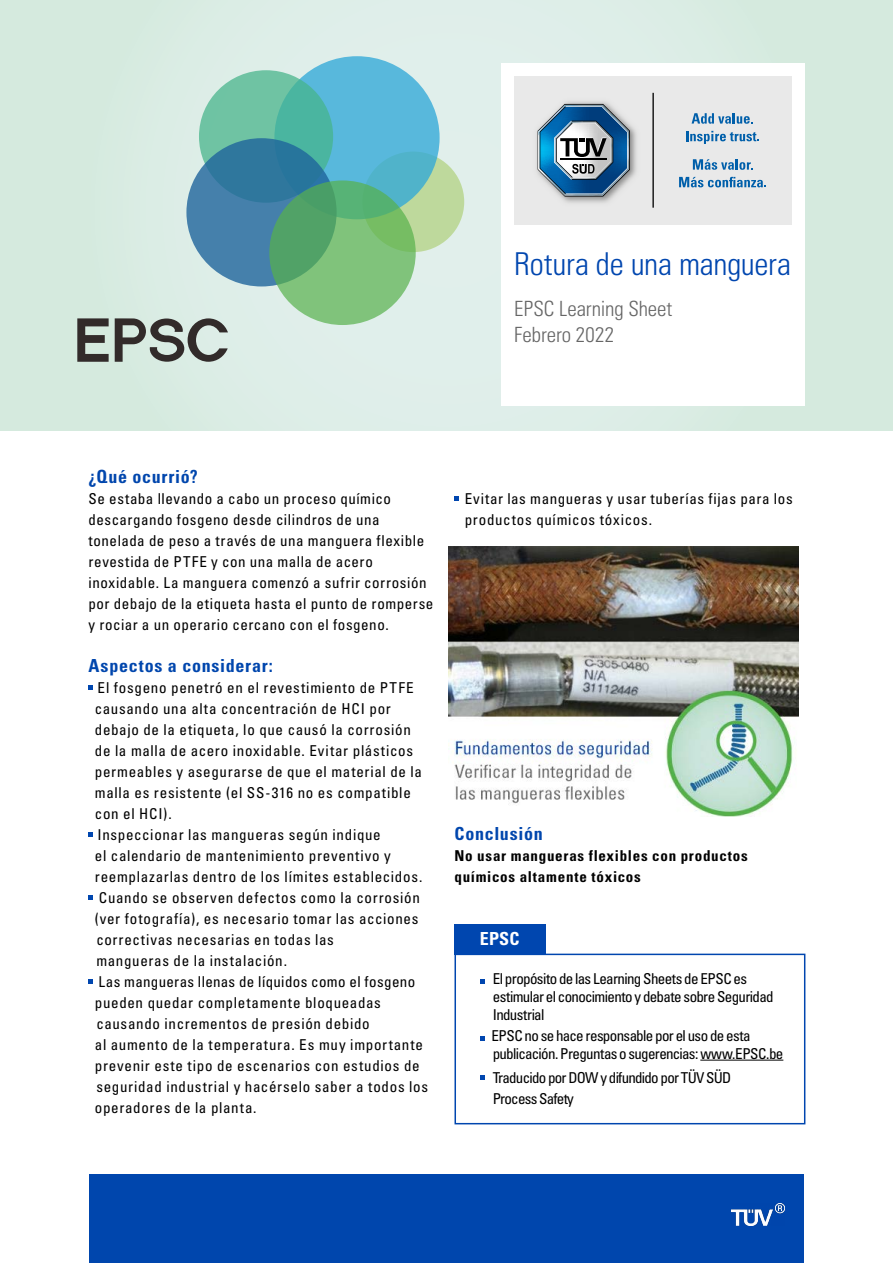
<style>
.page{position:relative;width:893px;height:1263px;background:#fff}
.page>*{position:absolute;margin:0;border:0;box-sizing:border-box;transform-origin:0 0}
.t1{font:31.5px "Univers LTCYR 47 Light Cond";letter-spacing:-.005em;color:#0046af}
.t2{font:21px/25.5px "Univers LTCYR 47 Light Cond";color:#666}
.t3{font:18px "Univers LTCYR 67 Bold Cond";letter-spacing:.04em;color:#0046ad}
.t4{font:18px "Univers LTCYR 67 Bold Cond";color:#fff}
.t5{font:condensed 15px/21px "Univers LTCYR 57";letter-spacing:.04em;color:#000}
.t6{font:condensed 15px/18px "Univers LTCYR 57";letter-spacing:-.04em;color:#000}
.t7{font:condensed 15px/18px "Univers LTCYR 57";letter-spacing:-.045em;color:#000}
.t8{font:15px/21px "Univers LTCYR 67 Bold Cond";letter-spacing:.05em;color:#000}
.t9{font:condensed 15px/21px "Univers LTCYR 57";letter-spacing:-.05em;color:#000}
</style>
<div class="page">
<div style="left:89px;top:1174px;width:715px;height:89px;background:#0046af"></div>
<img style="left:732px;top:1203px;width:52px;height:22px">
<div style="left:454px;top:954px;width:351px;height:170px;border:2px solid #0046af"></div>
<div style="left:454px;top:924px;width:92px;height:31px;background:#0046af"></div>
<hr style="left:700px;top:1060px;width:83px;height:1px;background:#000">
<svg style="left:480px;top:979px;width:4px;height:4px"></svg>
<svg style="left:480px;top:1036px;width:4px;height:4px"></svg>
<svg style="left:480px;top:1075px;width:4px;height:4px"></svg>
<svg style="left:89px;top:686px;width:4px;height:4px"></svg>
<svg style="left:89px;top:832px;width:4px;height:5px"></svg>
<svg style="left:89px;top:896px;width:4px;height:4px"></svg>
<svg style="left:89px;top:980px;width:4px;height:4px"></svg>
<svg style="left:454px;top:496px;width:5px;height:5px"></svg>
<div style="left:0;top:0;width:893px;height:430px;background:#d9ece2"></div>
<div style="left:362px;top:152px;width:102px;height:100px;background:#bed99c;border-radius:50%"></div>
<div style="left:274px;top:56px;width:166px;height:163px;background:linear-gradient(to bottom,#5cbae2,#50b3cb);border-radius:50%"></div>
<svg style="left:199px;top:70px;width:134px;height:133px;background:#61bda2"></svg>
<svg style="left:186px;top:138px;width:151px;height:148px;background:#3b7ca5"></svg>
<svg style="left:269px;top:180px;width:147px;height:145px;background:#6db773"></svg>
<svg style="left:77px;top:318px;width:32px;height:44px"></svg>
<svg style="left:115px;top:318px;width:113px;height:44px"></svg>
<div style="left:502px;top:64px;width:303px;height:342px;background:#fff"></div>
<div style="left:514px;top:76px;width:278px;height:148px;background:#e9e9e9"></div>
<hr style="left:652px;top:93px;width:2px;height:115px;background:#000">
<img style="left:536px;top:101px;width:101px;height:102px">
<svg style="left:538px;top:104px;width:92px;height:93px"></svg>
<svg style="left:692px;top:113px;width:61px;height:11px"></svg>
<svg style="left:686px;top:131px;width:73px;height:13px"></svg>
<svg style="left:693px;top:159px;width:59px;height:11px"></svg>
<svg style="left:679px;top:177px;width:87px;height:10px"></svg>
<img style="left:448px;top:547px;width:350px;height:269px">
<h1 class="t1" style="left:514px;top:243px;width:278px">Rotura de una manguera</h1>
<h2 class="t2" style="left:514px;top:295px;width:160px">EPSC Learning Sheet<br>Febrero 2022</h2>
<p class="t3" style="left:89px;top:466px;width:111px">¿Qué ocurrió?</p>
<p class="t5" style="left:89px;top:488px;width:346px">Se estaba llevando a cabo un proceso químico descargando fosgeno desde cilindros de una tonelada de peso a través de una manguera flexible revestida de PTFE y con una malla de acero inoxidable. La manguera comenzó a sufrir corrosión por debajo de la etiqueta hasta el punto de romperse y rociar a un operario cercano con el fosgeno.</p>
<p class="t3" style="left:89px;top:655px;width:186px">Aspectos a considerar:</p>
<p class="t5" style="left:95px;top:677px;width:335px">El fosgeno penetró en el revestimiento de PTFE causando una alta concentración de HCI por debajo de la etiqueta, lo que causó la corrosión de la malla de acero inoxidable. Evitar plásticos permeables y asegurarse de que el material de la malla es resistente (el SS-316 no es compatible con el HCI).<br>Inspeccionar las mangueras según indique<br>el calendario de mantenimiento preventivo y reemplazarlas dentro de los límites establecidos.<br>Cuando se observen defectos como la corrosión (ver fotografía), es necesario tomar las acciones correctivas necesarias en todas las<br>mangueras de la instalación.<br>Las mangueras llenas de líquidos como el fosgeno pueden quedar completamente bloqueadas causando incrementos de presión debido<br>al aumento de la temperatura. Es muy importante prevenir este tipo de escenarios con estudios de seguridad industrial y hacérselo saber a todos los operadores de la planta.</p>
<p class="t5" style="left:465px;top:488px;width:330px">Evitar las mangueras y usar tuberías fijas para los productos químicos tóxicos.</p>
<p class="t3" style="left:454px;top:823px;width:90px">Conclusión</p>
<p class="t8" style="left:454px;top:845px;width:295px">No usar mangueras flexibles con productos químicos altamente tóxicos</p>
<p class="t4" style="left:480px;top:927px;width:41px">EPSC</p>
<p class="t6" style="left:493px;top:969px;width:282px">El propósito de las Learning Sheets de EPSC es estimular el conocimiento y debate sobre Seguridad<br>Industrial</p>
<p class="t7" style="left:491px;top:1026px;width:293px">EPSC no se hace responsable por el uso de esta publicación. Preguntas o sugerencias: www.EPSC.be</p>
<p class="t9" style="left:493px;top:1066px;width:240px">Traducido por DOW y difundido por TÜV SÜD<br>Process Safety</p>
</div>
